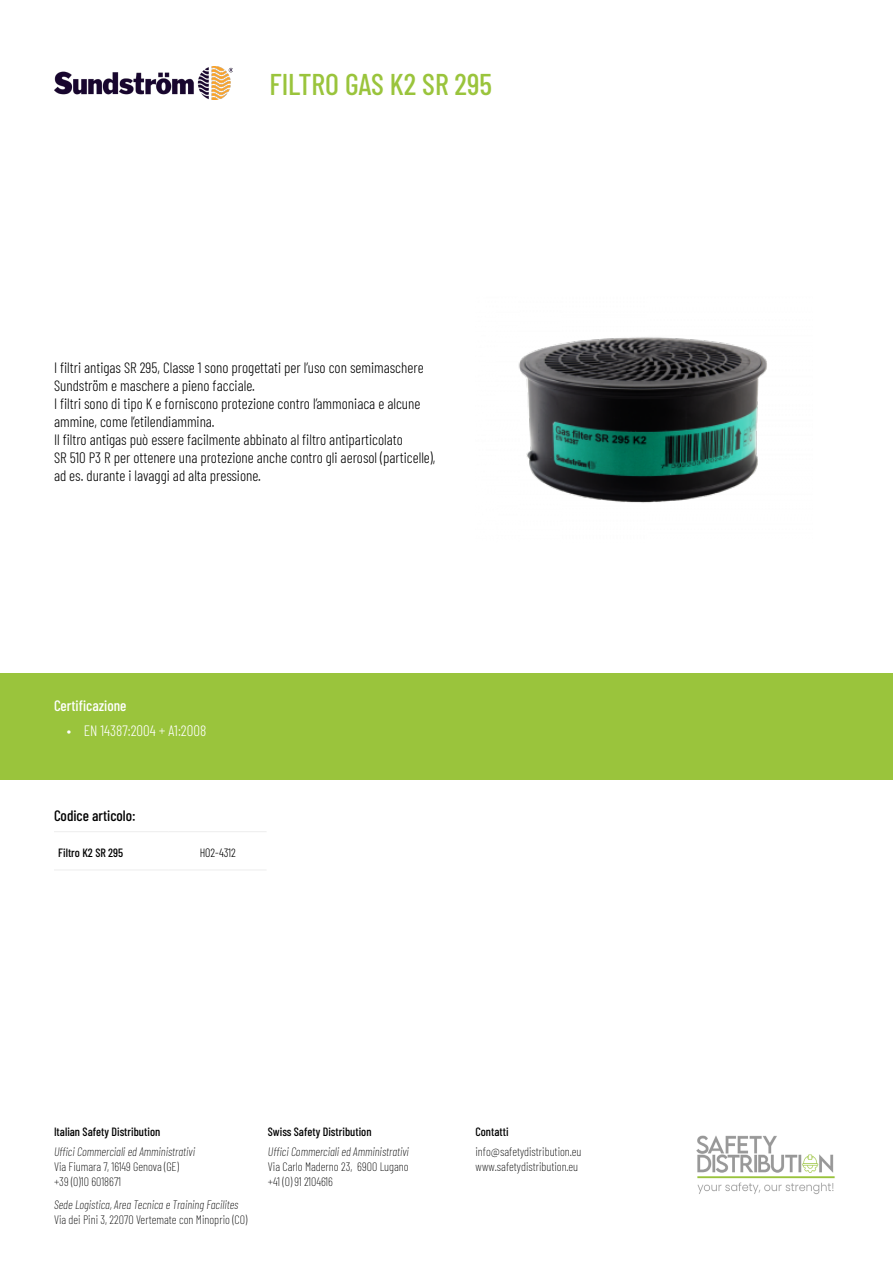
<style>
.page{position:relative;width:893px;height:1263px;background:#fff}
.page>*{position:absolute;margin:0;border:0;box-sizing:border-box;transform-origin:0 0}
.TITOL{font:500 30px "Barlow Condensed";color:#9ac43c}
.TESTO{font:300 15px/18px "Barlow Condensed";color:#000}
.t1{font:300 15px "Barlow Condensed";color:#fff}
.TESTO-2{font:500 15px "Barlow Condensed";color:#000}
.TESTO-3{font:500 15px "Barlow Condensed";color:#fff}
.t2{font:200 12px/15px "Barlow Condensed";color:#000}
.t3{font:italic 200 12px "Barlow Condensed";color:#000}
.TESTO-4{font:500 12px "Barlow Condensed";color:#000}
.TESTO-5{font:300 12px "Barlow Condensed";color:#000}
</style>
<div class="page">
<img style="left:54px;top:66px;width:179px;height:33px">
<img style="left:696px;top:1135px;width:139px;height:60px">
<div style="left:0;top:673px;width:893px;height:106px;background:#9ac43c"></div>
<hr style="left:54px;top:831px;width:115px;height:1px;background:#ededed">
<hr style="left:169px;top:831px;width:98px;height:1px;background:#ededed">
<hr style="left:54px;top:869px;width:115px;height:1px;background:#ededed">
<hr style="left:169px;top:869px;width:98px;height:1px;background:#ededed">
<img style="left:518px;top:337px;width:249px;height:166px">
<p class="TITOL" style="left:269px;top:63px;width:224px">FILTRO GAS K2 SR 295</p>
<p class="TESTO" style="left:54px;top:358px;width:371px">I filtri antigas SR 295, Classe 1 sono progettati per l’uso con semimaschere<br>Sundström e maschere a pieno facciale.</p>
<p class="TESTO" style="left:54px;top:394px;width:368px">I filtri sono di tipo K e forniscono protezione contro l’ammoniaca e alcune ammine, come l’etilendiammina.</p>
<p class="TESTO" style="left:54px;top:430px;width:350px">Il filtro antigas può essere facilmente abbinato al filtro antiparticolato</p>
<p class="TESTO" style="left:54px;top:448px;width:383px">SR 510 P3 R per ottenere una protezione anche contro gli aerosol (particelle), ad es. durante i lavaggi ad alta pressione.</p>
<p class="TESTO-3" style="left:54px;top:694px;width:74px">Certificazione</p>
<p class="t1" style="left:67px;top:720px;width:141px">• EN 14387:2004 + A1:2008</p>
<p class="TESTO-2" style="left:54px;top:805px;width:83px">Codice articolo:</p>
<p class="TESTO-4" style="left:58px;top:844px;width:67px">Filtro K2 SR 295</p>
<p class="TESTO-5" style="left:200px;top:844px;width:38px">H02-4312</p>
<p class="TESTO-4" style="left:54px;top:1122px;width:108px">Italian Safety Distribution</p>
<p class="t3" style="left:54px;top:1143px;width:143px">Uffici Commerciali ed Amministrativi</p>
<p class="t2" style="left:54px;top:1158px;width:126px">Via Fiumara 7, 16149 Genova (GE) +39 (0)10 6018671</p>
<p class="t3" style="left:54px;top:1195px;width:186px">Sede Logistica, Area Tecnica e Training Facilites</p>
<p class="t2" style="left:54px;top:1211px;width:195px">Via dei Pini 3, 22070 Vertemate con Minoprio (CO)</p>
<p class="TESTO-4" style="left:268px;top:1122px;width:105px">Swiss Safety Distribution</p>
<p class="t3" style="left:268px;top:1143px;width:143px">Uffici Commerciali ed Amministrativi</p>
<p class="t2" style="left:268px;top:1158px;width:142px">Via Carlo Maderno 23, 6900 Lugano +41 (0) 91 2104616</p>
<p class="TESTO-4" style="left:475px;top:1122px;width:35px">Contatti</p>
<p class="t2" style="left:475px;top:1143px;width:107px">info@safetydistribution.eu www.safetydistribution.eu</p>
</div>
